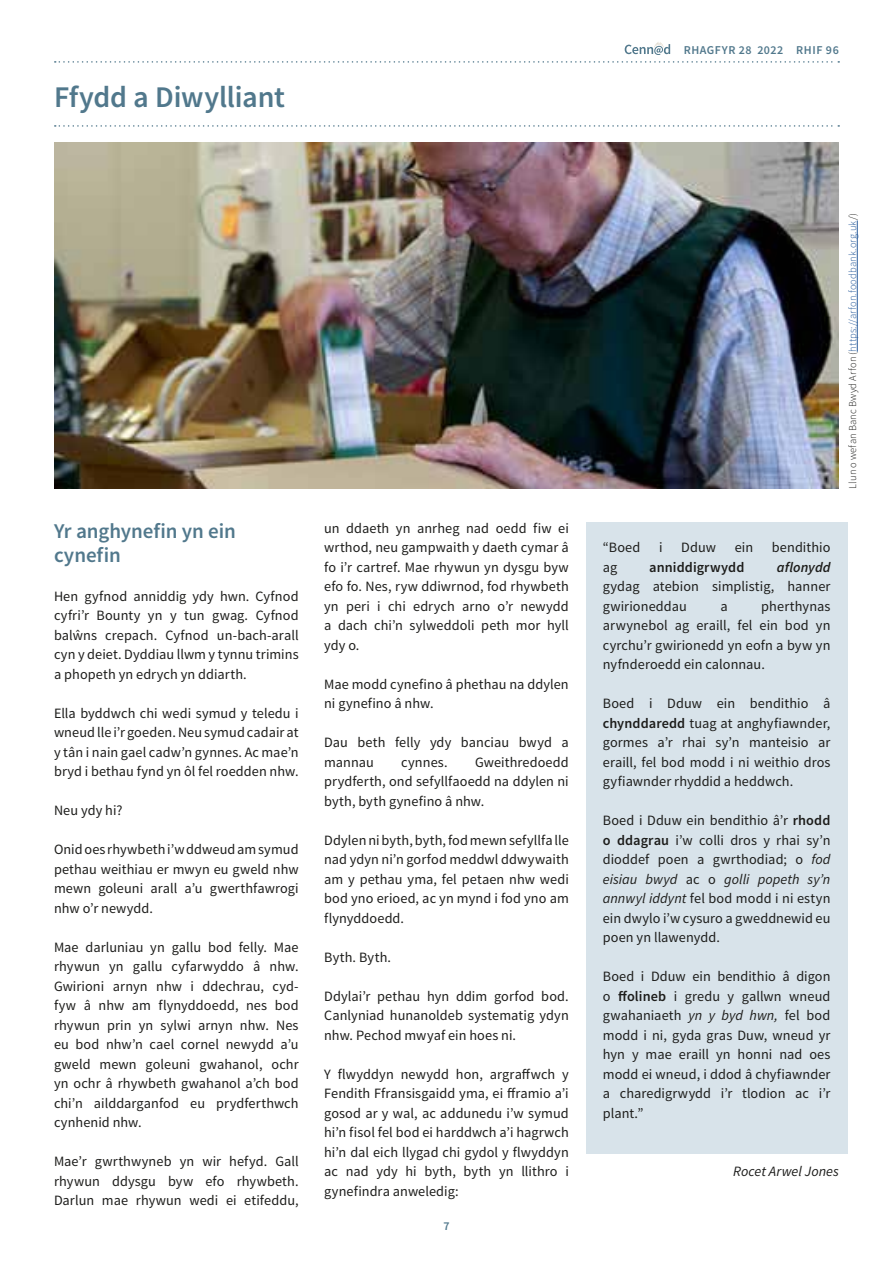
<style>
.page{position:relative;width:893px;height:1263px;background:#fff}
.page>*{position:absolute;margin:0;border:0;box-sizing:border-box;transform-origin:0 0}
.t1{font:600 30px "Source Sans Pro";letter-spacing:-.005em;color:#51788c}
.t2{font:600 21px/24px "Source Sans Pro";letter-spacing:-.005em;color:#51788c}
.t3{font:14.25px/19.5px "Source Sans Pro";letter-spacing:.005em;color:#1d1d1b;text-align:justify}
.t4{font:italic 14.25px "Source Sans Pro";letter-spacing:.005em;color:#1d1d1b}
.t5{font:600 14.25px "Source Sans Pro";letter-spacing:.005em;color:#1d1d1b}
.t6{font:italic 600 14.25px "Source Sans Pro";letter-spacing:.005em;color:#1d1d1b}
.t7{font:600 12px "Source Sans Pro";letter-spacing:.05em;color:#51788c}
.t8{font:300 10.5px "Source Sans Pro";letter-spacing:.015em;color:#275b9b}
.s1{color:#1d1d1b}
.s2{font-weight:600}
.s3{font-style:italic}
</style>
<div class="page">
<svg style="left:625px;top:42px;width:45px;height:13px"></svg>
<svg style="left:55px;top:61px;width:784px;height:2px"></svg>
<div style="left:586px;top:522px;width:262px;height:631px;background:#d8e3ea"></div>
<svg style="left:55px;top:125px;width:784px;height:2px"></svg>
<img style="left:54px;top:143px;width:785px;height:346px">
<hr style="left:857px;top:220px;width:1px;height:132px;background:#275b9b">
<h1 class="t1" style="left:54px;top:78px;width:233px">Ffydd a Diwylliant</h1>
<p class="t7" style="left:684px;top:42px;width:157px">RHAGFYR 28 2022 RHIF 96</p>
<h2 class="t2" style="left:54px;top:519px;width:183px">Yr anghynefin yn ein cynefin</h2>
<p class="t3" style="left:54px;top:587px;width:246px">Hen gyfnod anniddig ydy hwn. Cyfnod cyfri’r Bounty yn y tun gwag. Cyfnod balŵns crepach. Cyfnod un-bach-arall cyn y deiet. Dyddiau llwm y tynnu trimins a phopeth yn edrych yn ddiarth.</p>
<p class="t3" style="left:54px;top:704px;width:246px">Ella byddwch chi wedi symud y teledu i wneud lle i’r goeden. Neu symud cadair at y tân i nain gael cadw’n gynnes. Ac mae’n bryd i bethau fynd yn ôl fel roedden nhw.</p>
<p class="t3" style="left:54px;top:801px;width:70px">Neu ydy hi?</p>
<p class="t3" style="left:54px;top:840px;width:246px">Onid oes rhywbeth i’w ddweud am symud pethau weithiau er mwyn eu gweld nhw mewn goleuni arall a’u gwerthfawrogi nhw o’r newydd.</p>
<p class="t3" style="left:54px;top:938px;width:246px">Mae darluniau yn gallu bod felly. Mae rhywun yn gallu cyfarwyddo â nhw.<br>Gwirioni arnyn nhw i ddechrau, cyd&shy;fyw â nhw am flynyddoedd, nes bod rhywun prin yn sylwi arnyn nhw. Nes eu bod nhw’n cael cornel newydd a’u gweld mewn goleuni gwahanol, ochr yn ochr â rhywbeth gwahanol a’ch bod chi’n ailddarganfod eu prydferthwch cynhenid nhw.</p>
<p class="t3" style="left:54px;top:1152px;width:246px">Mae’r gwrthwyneb yn wir hefyd. Gall rhywun ddysgu byw efo rhywbeth.<br>Darlun mae rhywun wedi ei etifeddu,</p>
<p class="t3" style="left:324px;top:518px;width:246px">un ddaeth yn anrheg nad oedd fiw ei wrthod, neu gampwaith y daeth cymar â fo i’r cartref. Mae rhywun yn dysgu byw efo fo. Nes, ryw ddiwrnod, fod rhywbeth yn peri i chi edrych arno o’r newydd a dach chi’n sylweddoli peth mor hyll ydy o.</p>
<p class="t3" style="left:324px;top:674px;width:246px">Mae modd cynefino â phethau na ddylen ni gynefino â nhw.</p>
<p class="t3" style="left:324px;top:733px;width:246px">Dau beth felly ydy banciau bwyd a mannau</p>
<p class="t3" style="left:324px;top:752px;width:246px;text-indent:151px">Gweithredoedd prydferth, ond sefyllfaoedd na ddylen ni byth, byth gynefino â nhw.</p>
<p class="t3" style="left:324px;top:830px;width:246px">Ddylen ni byth, byth, fod mewn sefyllfa lle nad ydyn ni’n gorfod meddwl ddwywaith am y pethau yma, fel petaen nhw wedi bod yno erioed, ac yn mynd i fod yno am flynyddoedd.</p>
<p class="t3" style="left:324px;top:947px;width:68px">Byth. Byth.</p>
<p class="t3" style="left:324px;top:986px;width:246px">Ddylai’r pethau hyn ddim gorfod bod.<br>Canlyniad hunanoldeb systematig ydyn nhw. Pechod mwyaf ein hoes ni.</p>
<p class="t3" style="left:324px;top:1064px;width:246px">Y flwyddyn newydd hon, argraffwch y Fendith Ffransisgaidd yma, ei fframio a’i gosod ar y wal, ac addunedu i’w symud hi’n fisol fel bod ei harddwch a’i hagrwch hi’n dal eich llygad chi gydol y flwyddyn ac nad ydy hi byth, byth yn llithro i gynefindra anweledig:</p>
<p class="t3" style="left:401px;top:752px;width:48px">cynnes.</p>
<p class="t7" style="left:443px;top:1218px;width:8px">7</p>
<p class="t8" style="left:846px;top:489px;width:277px;rotate:-90deg"><span class="s1">Llun o wefan Banc Bwyd Arfon (</span>https://arfon.foodbank.org.uk<span class="s1">/)</span></p>
<p class="t3" style="left:603px;top:538px;width:39px">“Boed</p>
<p class="t3" style="left:659px;top:538px;width:5px">i</p>
<p class="t3" style="left:681px;top:538px;width:36px">Dduw</p>
<p class="t3" style="left:735px;top:538px;width:20px">ein</p>
<p class="t3" style="left:772px;top:538px;width:60px">bendithio</p>
<p class="t3" style="left:603px;top:557px;width:16px">ag</p>
<p class="t5" style="left:649px;top:558px;width:97px">anniddigrwydd</p>
<p class="t6" style="left:777px;top:558px;width:55px">aflonydd</p>
<p class="t3" style="left:603px;top:577px;width:229px">gydag atebion simplistig, hanner gwirioneddau</p>
<p class="t3" style="left:603px;top:596px;width:229px;text-indent:158px">pherthynas arwynebol ag eraill, fel ein bod yn cyrchu’r gwirionedd yn eofn a byw yn nyfnderoedd ein calonnau.</p>
<p class="t3" style="left:603px;top:694px;width:229px">Boed i Dduw ein bendithio â <span class="s2">chynddaredd</span> tuag at anghyfiawnder, gormes a’r rhai sy’n manteisio ar eraill, fel bod modd i ni weithio dros gyfiawnder rhyddid a heddwch.</p>
<p class="t3" style="left:603px;top:811px;width:229px">Boed i Dduw ein bendithio â’r <span class="s2">rhodd o ddagrau</span> i’w colli dros y rhai sy’n dioddef poen a gwrthodiad; o <span class="s3">fod eisiau bwyd</span> ac o <span class="s3">golli popeth sy’n annwyl iddynt</span> fel bod modd i ni estyn ein dwylo i’w cysuro a gweddnewid eu poen yn llawenydd.</p>
<p class="t3" style="left:603px;top:967px;width:229px">Boed i Dduw ein bendithio â digon o <span class="s2">ffolineb</span> i gredu y gallwn wneud gwahaniaeth <span class="s3">yn y byd hwn,</span> fel bod modd i ni, gyda gras Duw, wneud yr hyn y mae eraill yn honni nad oes modd ei wneud, i ddod â chyfiawnder a charedigrwydd i’r tlodion ac i’r plant.”</p>
<p class="t3" style="left:720px;top:596px;width:9px">a</p>
<p class="t4" style="left:733px;top:1162px;width:107px">Rocet Arwel Jones</p>
</div>
